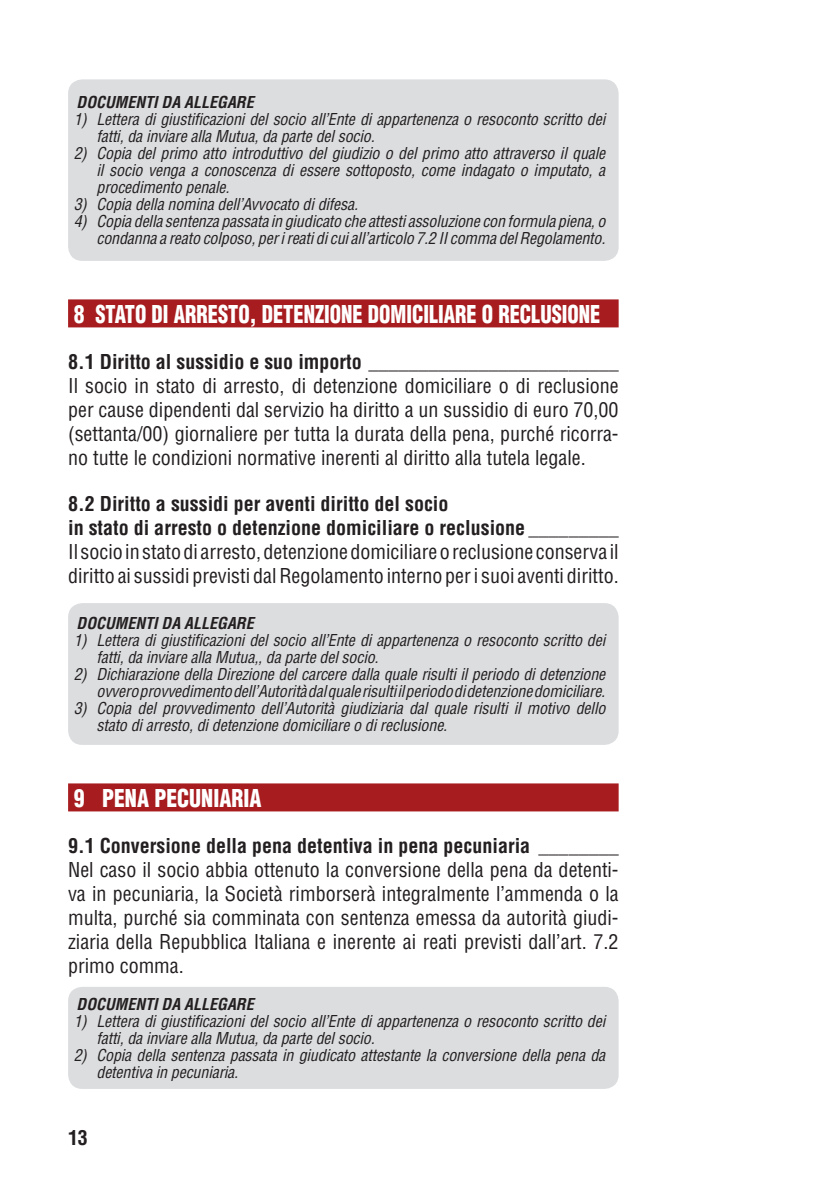
<style>
.page{position:relative;width:840px;height:1191px;background:#fff}
.page>*{position:absolute;margin:0;border:0;box-sizing:border-box;transform-origin:0 0}
.AREE{font:900 condensed 24px "Helvetica LT Std";color:#fff;scale:.9 1}
.TESTO{font:condensed 20px/24px "Helvetica LT Std";color:#231f20;text-align:justify}
.TITOLETTI{font:700 condensed 20px "Helvetica LT Std";color:#231f20}
.allegato_TEST_punti{font:italic condensed 16px/17px "Helvetica LT Std";letter-spacing:-.01em;color:#231f20}
.allegati{font:italic 700 condensed 16px "Helvetica LT Std";color:#231f20}
</style>
<div class="page">
<div style="left:68px;top:299px;width:550px;height:28px;background:#a61c1f"></div>
<div style="left:68px;top:783px;width:550px;height:28px;background:#a61c1f"></div>
<div style="left:68px;top:79px;width:550px;height:182px;background:#dcdddf;border-radius:14px"></div>
<div style="left:68px;top:603px;width:550px;height:142px;background:#dcdddf;border-radius:14px"></div>
<div style="left:68px;top:986px;width:550px;height:103px;background:#dcdddf;border-radius:14px"></div>
<p class="allegati" style="left:77px;top:92px;width:178px">DOCUMENTI DA ALLEGARE</p>
<p class="allegato_TEST_punti" style="left:96px;top:111px;width:510px;text-indent:-23px">1) Lettera di giustificazioni del socio all’Ente di appartenenza o resoconto scritto dei fatti, da inviare alla Mutua, da parte del socio.</p>
<p class="allegato_TEST_punti" style="left:96px;top:145px;width:510px;text-align:justify;text-indent:-23px">2) Copia del primo atto introduttivo del giudizio o del primo atto attraverso il quale il socio venga a conoscenza di essere sottoposto, come indagato o imputato, a procedimento penale.</p>
<p class="allegato_TEST_punti" style="left:74px;top:196px;width:286px">3) Copia della nomina dell’Avvocato di difesa.</p>
<p class="allegato_TEST_punti" style="left:74px;top:213px;width:533px;text-align:right">4) Copia della sentenza passata in giudicato che attesti assoluzione con formula piena, o condanna a reato colposo, per i reati di cui all’articolo 7.2 II comma del Regolamento.</p>
<p class="AREE" style="left:74px;top:299px;width:586px">8 STATO DI ARRESTO, DETENZIONE DOMICILIARE O RECLUSIONE</p>
<p class="TITOLETTI" style="left:68px;top:349px;width:551px">8.1 Diritto al sussidio e suo importo _________________________</p>
<p class="TESTO" style="left:68px;top:373px;width:551px">Il socio in stato di arresto, di detenzione domiciliare o di reclusione per cause dipendenti dal servizio ha diritto a un sussidio di euro 70,00 (settanta/00) giornaliere per tutta la durata della pena, purché ricorra&shy;no tutte le condizioni normative inerenti al diritto alla tutela legale.</p>
<p class="TITOLETTI" style="left:68px;top:491px;width:381px">8.2 Diritto a sussidi per aventi diritto del socio</p>
<p class="TITOLETTI" style="left:68px;top:515px;width:551px">in stato di arresto o detenzione domiciliare o reclusione _________</p>
<p class="TESTO" style="left:68px;top:539px;width:551px">Il socio in stato di arresto, detenzione domiciliare o reclusione conserva il diritto ai sussidi previsti dal Regolamento interno per i suoi aventi diritto.</p>
<p class="allegati" style="left:77px;top:613px;width:178px">DOCUMENTI DA ALLEGARE</p>
<p class="allegato_TEST_punti" style="left:96px;top:631px;width:510px;text-indent:-23px">1) Lettera di giustificazioni del socio all’Ente di appartenenza o resoconto scritto dei fatti, da inviare alla Mutua,, da parte del socio.</p>
<p class="allegato_TEST_punti" style="left:74px;top:665px;width:532px;text-align:right">2) Dichiarazione della Direzione del carcere dalla quale risulti il periodo di detenzione ovvero provvedimento dell’Autorità dal quale risulti il periodo di detenzione domiciliare.</p>
<p class="allegato_TEST_punti" style="left:96px;top:699px;width:510px;text-indent:-23px">3) Copia del provvedimento dell’Autorità giudiziaria dal quale risulti il motivo dello stato di arresto, di detenzione domiciliare o di reclusione.</p>
<p class="AREE" style="left:74px;top:783px;width:210px">9 PENA PECUNIARIA</p>
<p class="TITOLETTI" style="left:68px;top:833px;width:551px">9.1 Conversione della pena detentiva in pena pecuniaria ________</p>
<p class="TESTO" style="left:68px;top:857px;width:551px">Nel caso il socio abbia ottenuto la conversione della pena da detenti&shy;va in pecuniaria, la Società rimborserà integralmente l’ammenda o la multa, purché sia comminata con sentenza emessa da autorità giudi&shy;ziaria della Repubblica Italiana e inerente ai reati previsti dall’art. 7.2 primo comma.</p>
<p class="allegati" style="left:77px;top:993px;width:178px">DOCUMENTI DA ALLEGARE</p>
<p class="allegato_TEST_punti" style="left:96px;top:1012px;width:510px;text-indent:-23px">1) Lettera di giustificazioni del socio all’Ente di appartenenza o resoconto scritto dei fatti, da inviare alla Mutua, da parte del socio.</p>
<p class="allegato_TEST_punti" style="left:96px;top:1046px;width:510px;text-indent:-23px">2) Copia della sentenza passata in giudicato attestante la conversione della pena da detentiva in pecuniaria.</p>
<p class="TITOLETTI" style="left:68px;top:1125px;width:21px">13</p>
</div>
